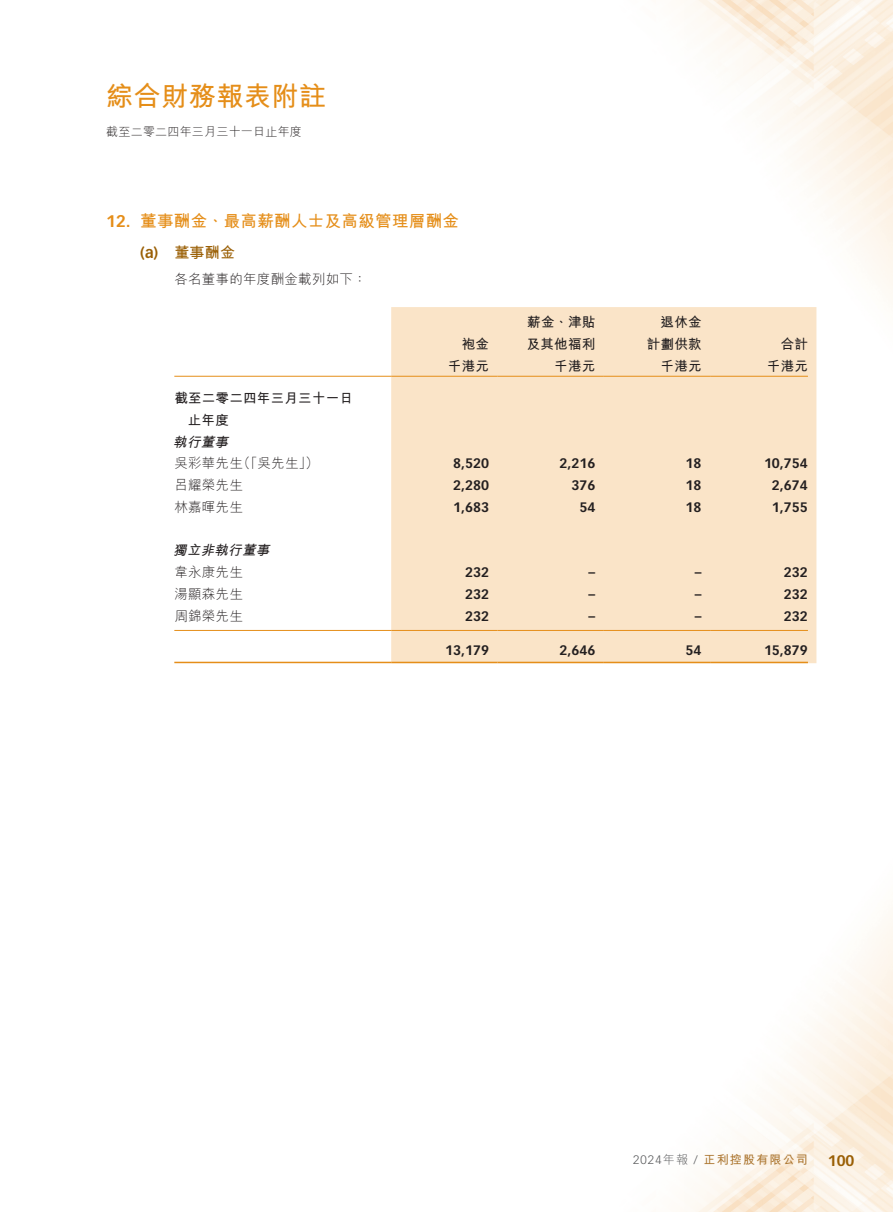
<style>
.page{position:relative;width:893px;height:1212px;background:#fff}
.page>*{position:absolute;margin:0;border:0;box-sizing:border-box;transform-origin:0 0}
.t1{font:700 27px "M Hei HK";letter-spacing:.02em;color:#e58e19}
._01_H1{font:700 16.5px "M Hei HK";letter-spacing:.02em;color:#e58e19}
._01_H1-2{font:700 16.5px "Vectora LT Std";color:#e58e19}
._02_H2{font:700 15px "Vectora LT Std";color:#9a5f05}
._02_H2-2{font:700 15px "M Hei HK";color:#9a5f05}
._50_Table_txt{font:700 13.5px "Vectora LT Std";color:#231f20}
._50_Table_txt-2{font:700 13.5px "M Hei HK";letter-spacing:.02em;color:#231f20}
._50_Table_txt-3{font:300 13.5px "M Hei HK";letter-spacing:.02em;color:#231f20}
._00_txt{font:300 13.5px "M Hei HK";letter-spacing:.02em;color:#231f20}
._50_Table_txt-4{font:italic 700 13.5px "M Hei HK";color:#231f20}
.t2{font:300 12px "M Hei HK";letter-spacing:.02em;color:#231f20}
.t3{font:700 12px "M Hei HK";letter-spacing:.1em;color:#ac7630}
.t4{font:300 12px "Vectora LT Std";color:#57585a}
.s1{font-family:"M Hei HK"}
</style>
<div class="page">
<img style="left:686px;top:912px;width:207px;height:300px">
<img style="left:686px;top:0;width:207px;height:543px">
<div style="left:391px;top:307px;width:425px;height:356px;background:#fae4c8"></div>
<hr style="left:174px;top:376px;width:217px;height:1px;background:#e58e19">
<hr style="left:391px;top:376px;width:106px;height:1px;background:#e58e19">
<hr style="left:497px;top:376px;width:107px;height:1px;background:#e58e19">
<hr style="left:604px;top:376px;width:106px;height:1px;background:#e58e19">
<hr style="left:710px;top:376px;width:98px;height:1px;background:#e58e19">
<hr style="left:174px;top:630px;width:217px;height:1px;background:#e58e19">
<hr style="left:391px;top:630px;width:106px;height:1px;background:#e58e19">
<hr style="left:497px;top:630px;width:107px;height:1px;background:#e58e19">
<hr style="left:604px;top:630px;width:106px;height:1px;background:#e58e19">
<hr style="left:710px;top:630px;width:98px;height:1px;background:#e58e19">
<hr style="left:174px;top:662px;width:217px;height:1px;background:#e58e19">
<hr style="left:391px;top:662px;width:106px;height:1px;background:#e58e19">
<hr style="left:497px;top:662px;width:107px;height:1px;background:#e58e19">
<hr style="left:604px;top:662px;width:106px;height:1px;background:#e58e19">
<hr style="left:710px;top:662px;width:98px;height:1px;background:#e58e19">
<h1 class="t1" style="left:106px;top:77px;width:221px">綜合財務報表附註</h1>
<p class="t2" style="left:106px;top:125px;width:197px">截至二零二四年三月三十一日止年度</p>
<p class="_01_H1-2" style="left:106px;top:211px;width:26px">12.</p>
<p class="_01_H1" style="left:140px;top:209px;width:320px">董事酬金、最高薪酬人士及高級管理層酬金</p>
<p class="_02_H2" style="left:140px;top:243px;width:20px">)a(</p>
<p class="_02_H2-2" style="left:174px;top:241px;width:62px">董事酬金</p>
<p class="_00_txt" style="left:174px;top:272px;width:194px">各名董事的年度酬金載列如下：</p>
<p class="_50_Table_txt-2" style="left:462px;top:334px;width:29px">袍金</p>
<p class="_50_Table_txt-2" style="left:448px;top:356px;width:43px">千港元</p>
<p class="_50_Table_txt-2" style="left:174px;top:388px;width:180px">截至二零二四年三月三十一日</p>
<p class="_50_Table_txt-2" style="left:188px;top:410px;width:43px">止年度</p>
<p class="_50_Table_txt-4" style="left:173px;top:432px;width:60px">執行董事</p>
<p class="_50_Table_txt-3" style="left:237px;top:456px;width:83px">（「吳先生 (「</p>
<p class="_50_Table_txt-3" style="left:174px;top:456px;width:70px">吳彩華先生</p>
<p class="_50_Table_txt" style="left:453px;top:455px;width:37px">8,520</p>
<p class="_50_Table_txt-3" style="left:174px;top:478px;width:70px">呂耀榮先生</p>
<p class="_50_Table_txt" style="left:453px;top:477px;width:37px">2,280</p>
<p class="_50_Table_txt-3" style="left:174px;top:500px;width:70px">林嘉暉先生</p>
<p class="_50_Table_txt-4" style="left:173px;top:540px;width:101px">獨立非執行董事</p>
<p class="_50_Table_txt" style="left:453px;top:499px;width:37px">1,683</p>
<p class="_50_Table_txt-3" style="left:174px;top:565px;width:70px">韋永康先生</p>
<p class="_50_Table_txt" style="left:465px;top:564px;width:25px">232</p>
<p class="_50_Table_txt-3" style="left:174px;top:587px;width:70px">湯顯森先生</p>
<p class="_50_Table_txt" style="left:465px;top:586px;width:25px">232</p>
<p class="_50_Table_txt-3" style="left:174px;top:609px;width:70px">周錦榮先生</p>
<p class="_50_Table_txt" style="left:465px;top:607px;width:25px">232</p>
<p class="_50_Table_txt" style="left:445px;top:642px;width:45px">13,179</p>
<p class="_50_Table_txt-2" style="left:527px;top:312px;width:70px">薪金、津貼</p>
<p class="_50_Table_txt-2" style="left:527px;top:334px;width:70px">及其他福利</p>
<p class="_50_Table_txt-2" style="left:554px;top:356px;width:43px">千港元</p>
<p class="_50_Table_txt" style="left:559px;top:455px;width:37px">2,216</p>
<p class="_50_Table_txt" style="left:571px;top:477px;width:25px">376</p>
<p class="_50_Table_txt" style="left:579px;top:499px;width:17px">54</p>
<p class="_50_Table_txt" style="left:589px;top:564px;width:8px">–</p>
<p class="_50_Table_txt" style="left:589px;top:586px;width:8px">–</p>
<p class="_50_Table_txt" style="left:589px;top:607px;width:8px">–</p>
<p class="_50_Table_txt" style="left:559px;top:642px;width:37px">2,646</p>
<p class="_50_Table_txt-2" style="left:661px;top:312px;width:43px">退休金</p>
<p class="_50_Table_txt-2" style="left:647px;top:334px;width:56px">計劃供款</p>
<p class="_50_Table_txt-2" style="left:661px;top:356px;width:43px">千港元</p>
<p class="_50_Table_txt" style="left:686px;top:455px;width:17px">18</p>
<p class="_50_Table_txt" style="left:686px;top:477px;width:17px">18</p>
<p class="_50_Table_txt" style="left:686px;top:499px;width:17px">18</p>
<p class="_50_Table_txt" style="left:695px;top:564px;width:8px">–</p>
<p class="_50_Table_txt" style="left:695px;top:586px;width:8px">–</p>
<p class="_50_Table_txt" style="left:695px;top:607px;width:8px">–</p>
<p class="_50_Table_txt" style="left:686px;top:642px;width:17px">54</p>
<p class="_50_Table_txt-2" style="left:781px;top:334px;width:29px">合計</p>
<p class="_50_Table_txt-2" style="left:767px;top:356px;width:43px">千港元</p>
<p class="_50_Table_txt" style="left:764px;top:455px;width:45px">10,754</p>
<p class="_50_Table_txt" style="left:772px;top:477px;width:37px">2,674</p>
<p class="_50_Table_txt" style="left:772px;top:499px;width:37px">1,755</p>
<p class="_50_Table_txt" style="left:784px;top:564px;width:25px">232</p>
<p class="_50_Table_txt" style="left:784px;top:586px;width:25px">232</p>
<p class="_50_Table_txt" style="left:784px;top:607px;width:25px">232</p>
<p class="_50_Table_txt" style="left:764px;top:642px;width:45px">15,879</p>
<p class="t4" style="left:633px;top:1152px;width:56px">2024<span class="s1">年報</span></p>
<p class="t3" style="left:703px;top:1150px;width:106px">正利控股有限公司</p>
<p class="t4" style="left:694px;top:1152px;width:6px">/</p>
<p class="_02_H2" style="left:828px;top:1152px;width:28px">100</p>
</div>
